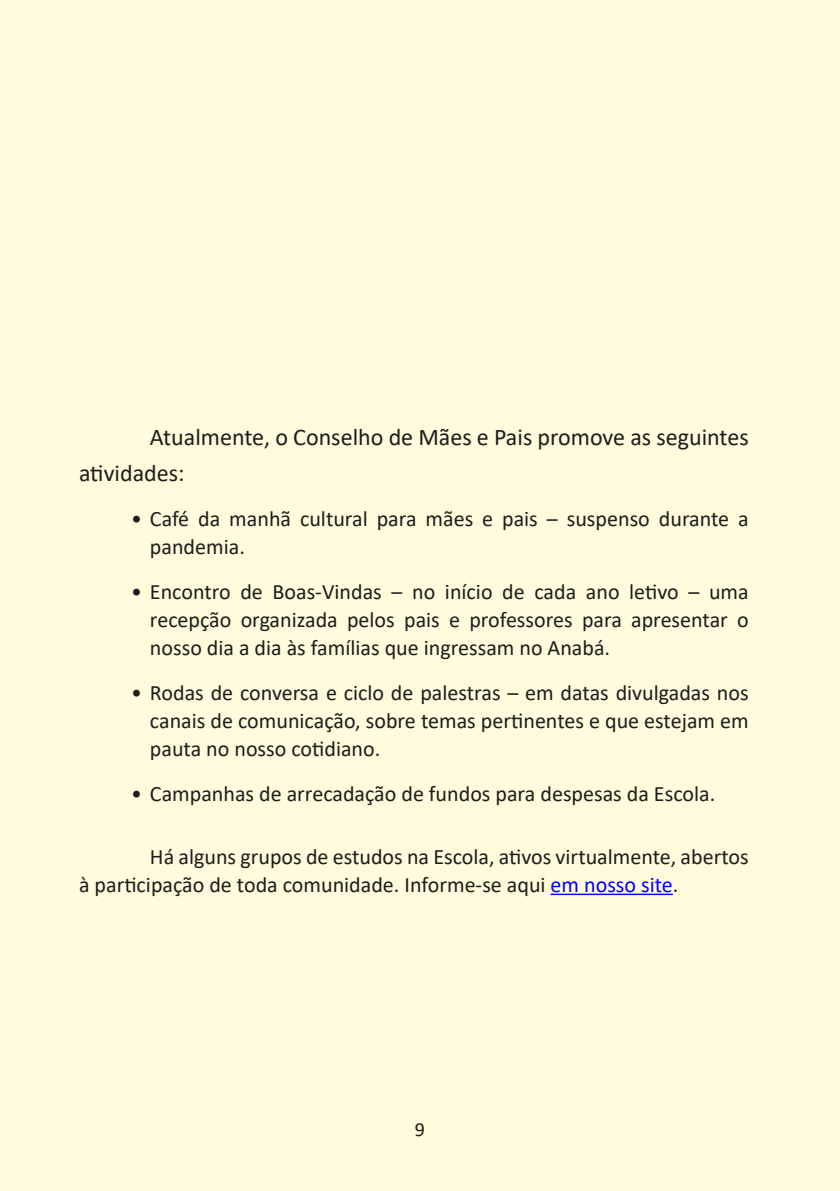
<style>
.page{position:relative;width:840px;height:1191px;background:#fff}
.page>*{position:absolute;margin:0;border:0;box-sizing:border-box;transform-origin:0 0}
.t1{font:24px/36px "Calibri";color:#1d1d1b}
.t2{font:22px/28px "Calibri";color:#1d1d1b}
.t3{font:20px "Calibri";color:#1d1d1b}
.s1{color:#00f}
</style>
<div class="page">
<div style="left:0;top:0;width:839px;height:1191px;background:#fffbdc"></div>
<hr style="left:550px;top:893px;width:122px;height:2px;background:#00f">
<p class="t1" style="left:79px;top:418px;width:670px;text-indent:71px">Atualmente, o Conselho de Mães e Pais promove as seguintes atividades:</p>
<p class="t2" style="left:150px;top:504px;width:600px;text-indent:-19px">• Café da manhã cultural para mães e pais – suspenso durante a pandemia.</p>
<p class="t2" style="left:150px;top:577px;width:600px;text-align:justify;text-indent:-19px">• Encontro de Boas-Vindas – no início de cada ano letivo – uma recepção organizada pelos pais e professores para apresentar o nosso dia a dia às famílias que ingressam no Anabá.</p>
<p class="t2" style="left:150px;top:678px;width:600px;text-align:justify;text-indent:-19px">• Rodas de conversa e ciclo de palestras – em datas divulgadas nos canais de comunicação, sobre temas pertinentes e que estejam em pauta no nosso cotidiano.</p>
<p class="t2" style="left:131px;top:779px;width:585px">• Campanhas de arrecadação de fundos para despesas da Escola.</p>
<p class="t2" style="left:79px;top:842px;width:670px;text-indent:71px">Há alguns grupos de estudos na Escola, ativos virtualmente, abertos à participação de toda comunidade. Informe-se aqui <span class="s1">em nosso site</span>.</p>
<p class="t3" style="left:414px;top:1115px;width:12px">9</p>
</div>
